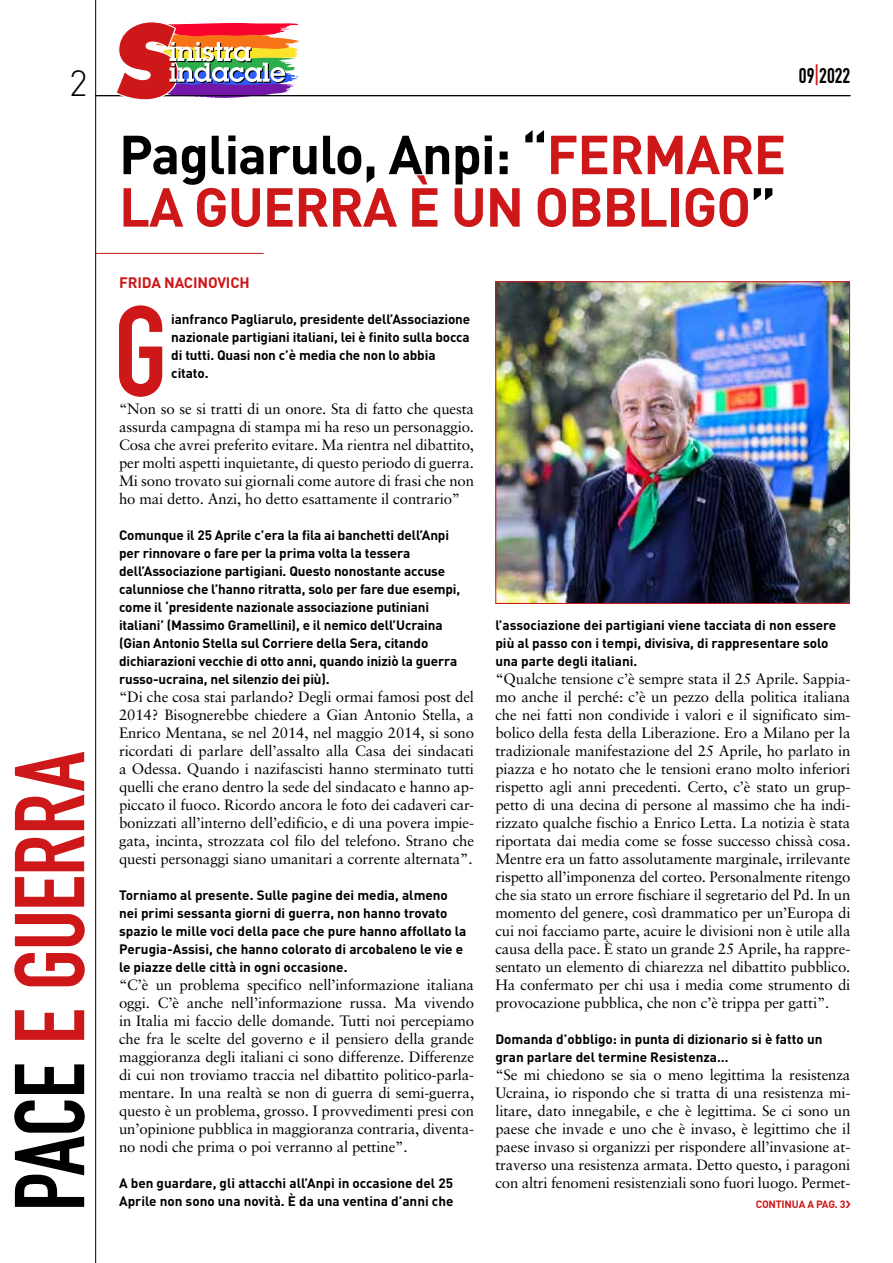
<style>
.page{position:relative;width:893px;height:1263px;background:#fff}
.page>*{position:absolute;margin:0;border:0;box-sizing:border-box;transform-origin:0 0}
.t1{font:126.3px "DIN Engschrift Std";color:#cd1719}
.t2{font:97.35px "DIN Engschrift Std";letter-spacing:-.01em;color:#cd1719}
.t3{font:700 54px/52.5px "DIN";letter-spacing:-.02em;color:#cd1719}
.t4{font:300 36px "DIN";color:#000}
.t5{font:21px "DIN Engschrift Std";color:#000}
.t6{font:15px/18px "Sabon";letter-spacing:-.01em;color:#000;text-align:justify}
.t7{font:700 15px "DIN";letter-spacing:-.01em;color:#cd1719}
.t8{font:700 13.5px/18px "DIN";letter-spacing:-.01em;color:#000}
.t9{font:700 10.5px "DIN";letter-spacing:-.02em;color:#cd1719}
.s1{color:#000}
.s2{color:#cd1719}
</style>
<div class="page">
<hr style="left:95px;top:95px;width:755px;height:1px;background:#000">
<hr style="left:95px;top:0;width:1px;height:1263px;background:#000">
<svg style="left:115px;top:22px;width:184px;height:78px"></svg>
<hr style="left:96px;top:253px;width:168px;height:1px;background:#cd1719">
<img style="left:497px;top:283px;width:351px;height:319px">
<div style="left:495px;top:281px;width:355px;height:323px;border:1px solid #cd1719"></div>
<h3 class="t4" style="left:69px;top:61px;width:20px">2</h3>
<h2 class="t2" style="left:-7px;top:1211px;width:461px;rotate:-90deg"><span class="s1">PACE</span> E GUERRA</h2>
<h3 class="t5" style="left:799px;top:63px;width:53px">09<span class="s2">|</span>2022</h3>
<h3 class="t3" style="left:119px;top:126px;width:669px"><span class="s1">Pagliarulo, Anpi: “</span>FERMARE<br>LA GUERRA È UN OBBLIGO<span class="s1">”</span></h3>
<p class="t7" style="left:119px;top:273px;width:132px">FRIDA NACINOVICH</p>
<h1 class="t1" style="left:114px;top:278px;width:55px">G</h1>
<p class="t8" style="left:171px;top:310px;width:300px">ianfranco Pagliarulo, presidente dell’Associazione nazionale partigiani italiani, lei è finito sulla bocca di tutti. Quasi non c’è media che non lo abbia citato.</p>
<p class="t6" style="left:119px;top:400px;width:357px">“Non so se si tratti di un onore. Sta di fatto che questa assurda campagna di stampa mi ha reso un personaggio.<br>Cosa che avrei preferito evitare. Ma rientra nel dibattito, per molti aspetti inquietante, di questo periodo di guerra.<br>Mi sono trovato sui giornali come autore di frasi che non ho mai detto. Anzi, ho detto esattamente il contrario”</p>
<p class="t8" style="left:119px;top:526px;width:343px">Comunque il 25 Aprile c’era la fila ai banchetti dell’Anpi per rinnovare o fare per la prima volta la tessera dell’Associazione partigiani. Questo nonostante accuse calunniose che l’hanno ritratta, solo per fare due esempi, come il ‘presidente nazionale associazione putiniani italiani’ (Massimo Gramellini), e il nemico dell’Ucraina (Gian Antonio Stella sul Corriere della Sera, citando dichiarazioni vecchie di otto anni, quando iniziò la guerra russo-ucraina, nel silenzio dei più).</p>
<p class="t6" style="left:119px;top:688px;width:357px">“Di che cosa stai parlando? Degli ormai famosi post del 2014? Bisognerebbe chiedere a Gian Antonio Stella, a Enrico Mentana, se nel 2014, nel maggio 2014, si sono ricordati di parlare dell’assalto alla Casa dei sindacati a Odessa. Quando i nazifascisti hanno sterminato tutti quelli che erano dentro la sede del sindacato e hanno ap&shy;piccato il fuoco. Ricordo ancora le foto dei cadaveri car&shy;bonizzati all’interno dell’edificio, e di una povera impie&shy;gata, incinta, strozzata col filo del telefono. Strano che questi personaggi siano umanitari a corrente alternata”.</p>
<p class="t8" style="left:119px;top:886px;width:349px">Torniamo al presente. Sulle pagine dei media, almeno nei primi sessanta giorni di guerra, non hanno trovato spazio le mille voci della pace che pure hanno affollato la Perugia-Assisi, che hanno colorato di arcobaleno le vie e le piazze delle città in ogni occasione.</p>
<p class="t6" style="left:119px;top:976px;width:357px">“C’è un problema specifico nell’informazione italiana oggi. C’è anche nell’informazione russa. Ma vivendo in Italia mi faccio delle domande. Tutti noi percepiamo che fra le scelte del governo e il pensiero della grande maggioranza degli italiani ci sono differenze. Differenze di cui non troviamo traccia nel dibattito politico-parla&shy;mentare. In una realtà se non di guerra di semi-guerra, questo è un problema, grosso. I provvedimenti presi con un’opinione pubblica in maggioranza contraria, diventa&shy;no nodi che prima o poi verranno al pettine”.</p>
<p class="t8" style="left:119px;top:1174px;width:336px">A ben guardare, gli attacchi all’Anpi in occasione del 25<br>Aprile non sono una novità. È da una ventina d’anni che</p>
<p class="t8" style="left:495px;top:616px;width:342px">l’associazione dei partigiani viene tacciata di non essere più al passo con i tempi, divisiva, di rappresentare solo una parte degli italiani.</p>
<p class="t6" style="left:495px;top:670px;width:357px">“Qualche tensione c’è sempre stata il 25 Aprile. Sappia&shy;mo anche il perché: c’è un pezzo della politica italiana che nei fatti non condivide i valori e il significato sim&shy;bolico della festa della Liberazione. Ero a Milano per la tradizionale manifestazione del 25 Aprile, ho parlato in piazza e ho notato che le tensioni erano molto inferiori rispetto agli anni precedenti. Certo, c’è stato un grup&shy;petto di una decina di persone al massimo che ha indi&shy;rizzato qualche fischio a Enrico Letta. La notizia è stata riportata dai media come se fosse successo chissà cosa.<br>Mentre era un fatto assolutamente marginale, irrilevante rispetto all’imponenza del corteo. Personalmente ritengo che sia stato un errore fischiare il segretario del Pd. In un momento del genere, così drammatico per un’Europa di cui noi facciamo parte, acuire le divisioni non è utile alla causa della pace. È stato un grande 25 Aprile, ha rappre&shy;sentato un elemento di chiarezza nel dibattito pubblico.<br>Ha confermato per chi usa i media come strumento di provocazione pubblica, che non c’è trippa per gatti”.</p>
<p class="t8" style="left:495px;top:1030px;width:329px">Domanda d’obbligo: in punta di dizionario si è fatto un gran parlare del termine Resistenza…</p>
<p class="t6" style="left:495px;top:1066px;width:357px">“Se mi chiedono se sia o meno legittima la resistenza Ucraina, io rispondo che si tratta di una resistenza mi&shy;litare, dato innegabile, e che è legittima. Se ci sono un paese che invade e uno che è invaso, è legittimo che il paese invaso si organizzi per rispondere all’invasione at&shy;traverso una resistenza armata. Detto questo, i paragoni con altri fenomeni resistenziali sono fuori luogo. Permet-</p>
<p class="t9" style="left:756px;top:1197px;width:91px">CONTINUA A PAG. 3</p>
</div>
